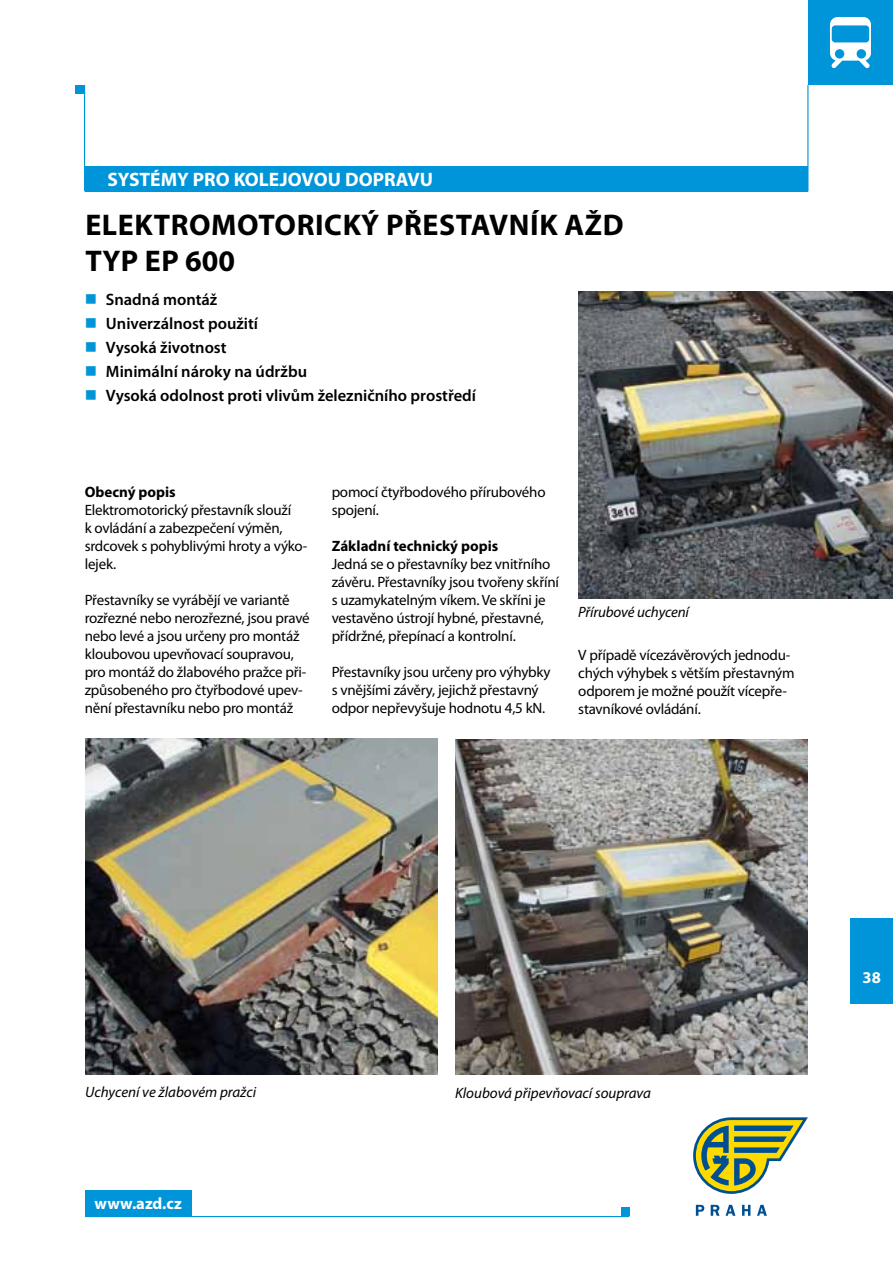
<style>
.page{position:relative;width:893px;height:1263px;background:#fff}
.page>*{position:absolute;margin:0;border:0;box-sizing:border-box;transform-origin:0 0}
.t1{font:700 30px/36px "Myriad Pro";letter-spacing:.02em;color:#000}
.t2{font:700 19.5px "Myriad Pro";color:#fff}
.t3{font:600 16.5px "Myriad Pro";color:#000}
.t4{font:700 16.5px "Myriad Pro";color:#fff}
.t5{font:15px/18px "Myriad Pro";letter-spacing:-.015em;color:#000}
.t6{font:italic 15px "Myriad Pro";color:#000}
.t7{font:700 15px "Myriad Pro";color:#000}
.s1{color:#0095d8}
</style>
<div class="page">
<div style="left:85px;top:166px;width:723px;height:25px;background:#0095d8"></div>
<hr style="left:84px;top:85px;width:1px;height:106px;background:#0095d8">
<div style="left:75px;top:85px;width:9px;height:9px;background:#0095d8"></div>
<hr style="left:807px;top:85px;width:1px;height:106px;background:#0095d8">
<hr style="left:85px;top:1216px;width:544px;height:1px;background:#0095d8">
<div style="left:621px;top:1208px;width:8px;height:8px;background:#0095d8"></div>
<div style="left:85px;top:1191px;width:106px;height:25px;background:#0095d8"></div>
<svg style="left:693px;top:1117px;width:115px;height:77px"></svg>
<svg style="left:696px;top:1205px;width:8px;height:11px"></svg>
<svg style="left:711px;top:1205px;width:9px;height:11px"></svg>
<svg style="left:726px;top:1205px;width:9px;height:11px"></svg>
<svg style="left:742px;top:1205px;width:8px;height:11px"></svg>
<svg style="left:757px;top:1205px;width:10px;height:11px"></svg>
<div style="left:808px;top:0;width:85px;height:85px;background:#0095d8"></div>
<svg style="left:830px;top:17px;width:41px;height:51px"></svg>
<div style="left:850px;top:918px;width:43px;height:85px;background:#0095d8"></div>
<img style="left:85px;top:739px;width:353px;height:336px">
<img style="left:578px;top:291px;width:315px;height:307px">
<img style="left:455px;top:739px;width:353px;height:336px">
<h2 class="t2" style="left:107px;top:167px;width:327px">SYSTÉMY PRO KOLEJOVOU DOPRAVU</h2>
<h1 class="t1" style="left:85px;top:206px;width:540px">ELEKTROMOTORICKÝ PŘESTAVNÍK AŽD<br>TYP EP 600</h1>
<p class="t3" style="left:85px;top:289px;width:134px"><span class="s1">■</span> Snadná montáž</p>
<p class="t3" style="left:85px;top:313px;width:175px"><span class="s1">■</span> Univerzálnost použití</p>
<p class="t3" style="left:85px;top:337px;width:143px"><span class="s1">■</span> Vysoká životnost</p>
<p class="t3" style="left:85px;top:361px;width:224px"><span class="s1">■</span> Minimální nároky na údržbu</p>
<p class="t3" style="left:85px;top:385px;width:393px"><span class="s1">■</span> Vysoká odolnost proti vlivům železničního prostředí</p>
<p class="t7" style="left:85px;top:482px;width:93px">Obecný popis</p>
<p class="t5" style="left:85px;top:501px;width:224px">Elektromotorický přestavník slouží<br>k ovládání a zabezpečení výměn, srdcovek s pohyblivými hroty a výko&shy;lejek.</p>
<p class="t5" style="left:85px;top:591px;width:227px">Přestavníky se vyrábějí ve variantě rozřezné nebo nerozřezné, jsou pravé nebo levé a jsou určeny pro montáž kloubovou upevňovací soupravou, pro montáž do žlabového pražce při&shy;způsobeného pro čtyřbodové upev&shy;nění přestavníku nebo pro montáž</p>
<p class="t5" style="left:332px;top:483px;width:215px">pomocí čtyřbodového přírubového spojení.</p>
<p class="t7" style="left:332px;top:536px;width:168px">Základní technický popis</p>
<p class="t5" style="left:332px;top:555px;width:229px">Jedná se o přestavníky bez vnitřního závěru. Přestavníky jsou tvořeny skříní s uzamykatelným víkem. Ve skříni je vestavěno ústrojí hybné, přestavné, přídržné, přepínací a kontrolní.</p>
<p class="t5" style="left:332px;top:663px;width:220px">Přestavníky jsou určeny pro výhybky s vnějšími závěry, jejichž přestavný odpor nepřevyšuje hodnotu 4,5 kN.</p>
<p class="t6" style="left:578px;top:603px;width:112px">Přírubové uchycení</p>
<p class="t5" style="left:578px;top:646px;width:218px">V případě vícezávěrových jednodu&shy;chých výhybek s větším přestavným odporem je možné použít vícepře&shy;stavníkové ovládání.</p>
<p class="t6" style="left:85px;top:1083px;width:173px">Uchycení ve žlabovém pražci</p>
<p class="t4" style="left:95px;top:1193px;width:89px">www.azd.cz</p>
<p class="t6" style="left:455px;top:1083px;width:198px">Kloubová připevňovací souprava</p>
<p class="t4" style="left:862px;top:967px;width:20px">38</p>
</div>
